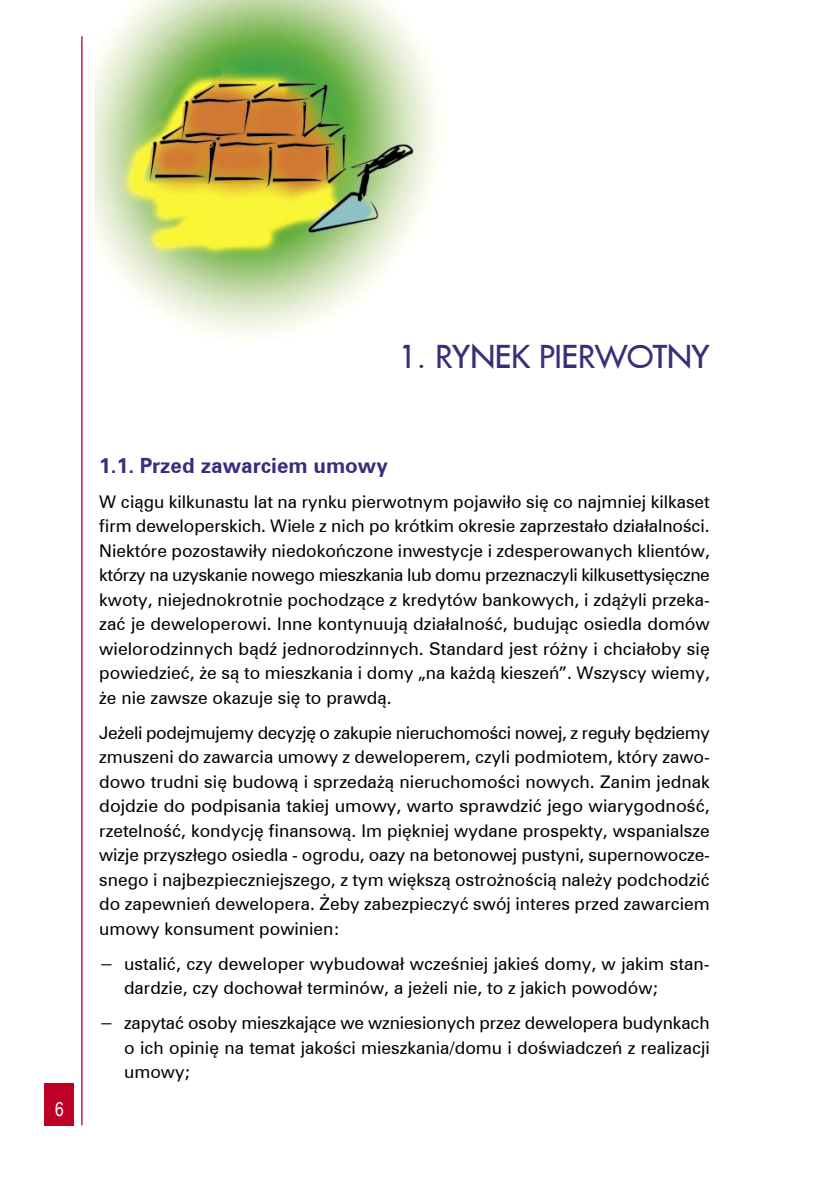
<style>
.page{position:relative;width:834px;height:1181px;background:#fff}
.page>*{position:absolute;margin:0;border:0;box-sizing:border-box;transform-origin:0 0}
.t1{font:31.5px "Fujiyama 2 pl";color:#392e7a}
.t2{font:700 21px "Zurich BT";color:#392e7a}
.t3{font:19.25px "Arial Narrow";color:#fff}
.t4{font:17.5px/24.5px "Zurich BT";color:#000;text-align:justify}
</style>
<div class="page">
<img style="left:94px;top:0;width:346px;height:335px">
<div style="left:45px;top:1082px;width:29px;height:43px;background:#be0027"></div>
<hr style="left:81px;top:36px;width:2px;height:1089px;background:#be0027">
<p class="t3" style="left:55px;top:1095px;width:10px">6</p>
<h1 class="t1" style="left:399px;top:335px;width:312px">1. RYNEK PIERWOTNY</h1>
<p class="t2" style="left:99px;top:450px;width:290px">1.1. Przed zawarciem umowy</p>
<p class="t4" style="left:99px;top:488px;width:612px">W ciągu kilkunastu lat na rynku pierwotnym pojawiło się co najmniej kilkaset firm deweloperskich. Wiele z nich po krótkim okresie zaprzestało działalności.<br>Niektóre pozostawiły niedokończone inwestycje i zdesperowanych klientów, którzy na uzyskanie nowego mieszkania lub domu przeznaczyli kilkusettysięczne kwoty, niejednokrotnie pochodzące z kredytów bankowych, i zdążyli przeka&shy;zać je deweloperowi. Inne kontynuują działalność, budując osiedla domów wielorodzinnych bądź jednorodzinnych. Standard jest różny i chciałoby się powiedzieć, że są to mieszkania i domy „na każdą kieszeń”. Wszyscy wiemy, że nie zawsze okazuje się to prawdą.</p>
<p class="t4" style="left:99px;top:719px;width:612px">Jeżeli podejmujemy decyzję o zakupie nieruchomości nowej, z reguły będziemy zmuszeni do zawarcia umowy z deweloperem, czyli podmiotem, który zawo&shy;dowo trudni się budową i sprzedażą nieruchomości nowych. Zanim jednak dojdzie do podpisania takiej umowy, warto sprawdzić jego wiarygodność, rzetelność, kondycję finansową. Im piękniej wydane prospekty, wspanialsze wizje przyszłego osiedla - ogrodu, oazy na betonowej pustyni, supernowocze&shy;snego i najbezpieczniejszego, z tym większą ostrożnością należy podchodzić do zapewnień dewelopera. Żeby zabezpieczyć swój interes przed zawarciem umowy konsument powinien:</p>
<p class="t4" style="left:124px;top:950px;width:587px;text-indent:-25px">− ustalić, czy deweloper wybudował wcześniej jakieś domy, w jakim stan&shy;dardzie, czy dochował terminów, a jeżeli nie, to z jakich powodów;</p>
<p class="t4" style="left:124px;top:1010px;width:587px;text-indent:-25px">− zapytać osoby mieszkające we wzniesionych przez dewelopera budynkach o ich opinię na temat jakości mieszkania/domu i doświadczeń z realizacji umowy;</p>
</div>
